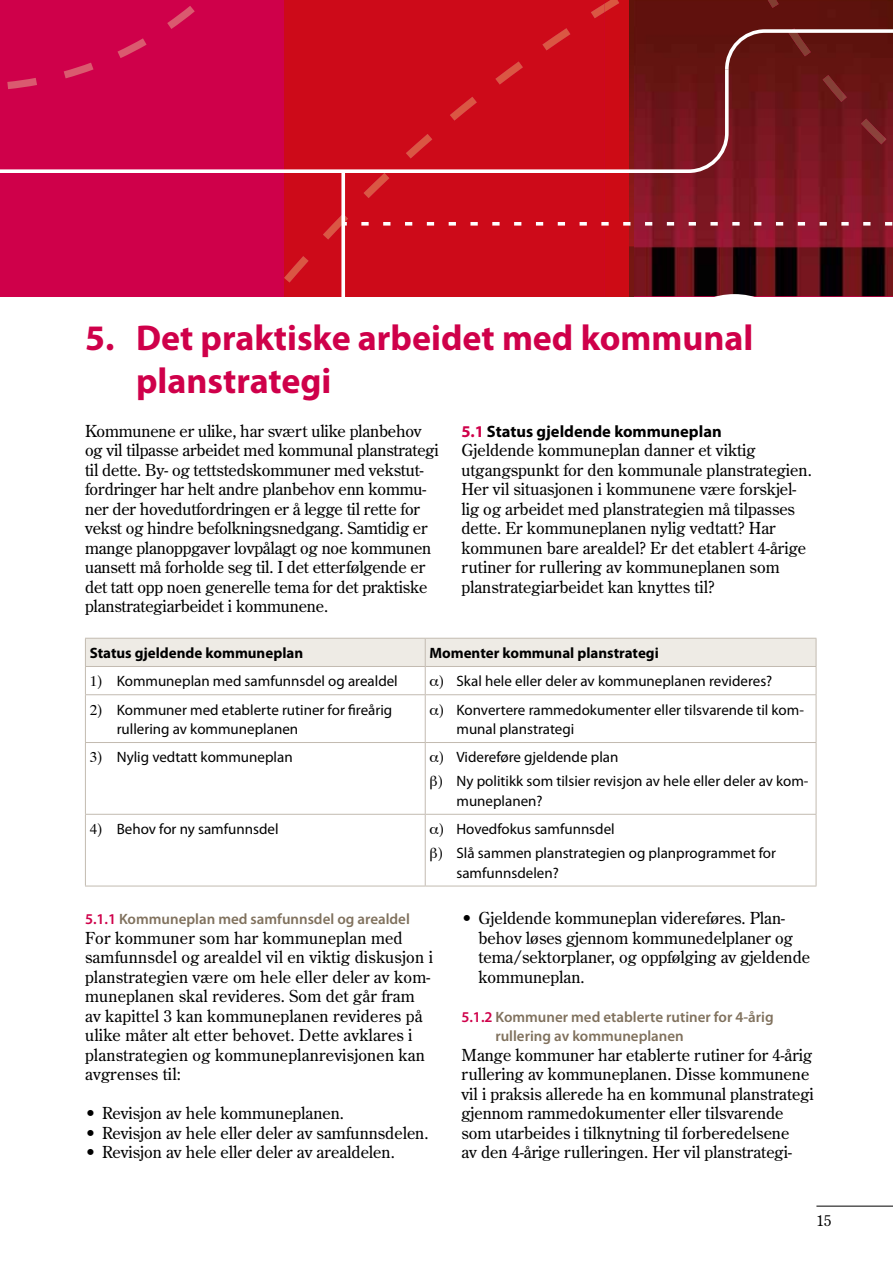
<style>
.page{position:relative;width:893px;height:1263px;background:#fff}
.page>*{position:absolute;margin:0;border:0;box-sizing:border-box;transform-origin:0 0}
.t1{font:700 36px/43.2px "Myriad Pro";color:#cf004a}
.t2{font:16.5px/19.5px "Century Old Style";color:#000}
.t3{font:700 16.5px "Myriad Pro";color:#000}
.t4{font:15px/19.5px "Myriad Pro";color:#000}
.t5{font:600 15px/19.5px "Myriad Pro";color:#80715d}
.t6{font:700 15px "Myriad Pro";color:#000}
.t7{font:15px "Century Old Style";color:#000}
.s1{color:#cf004a}
</style>
<div class="page">
<hr style="left:816px;top:1206px;width:77px;height:1px;background:#000">
<hr style="left:85px;top:694px;width:340px;height:1px;background:#c3bbb1">
<hr style="left:85px;top:695px;width:1px;height:47px;background:#c3bbb1">
<hr style="left:425px;top:694px;width:391px;height:1px;background:#c3bbb1">
<hr style="left:425px;top:695px;width:1px;height:47px;background:#c3bbb1">
<hr style="left:816px;top:695px;width:1px;height:47px;background:#c3bbb1">
<hr style="left:85px;top:742px;width:340px;height:1px;background:#c3bbb1">
<hr style="left:85px;top:743px;width:1px;height:71px;background:#c3bbb1">
<hr style="left:425px;top:742px;width:391px;height:1px;background:#c3bbb1">
<hr style="left:425px;top:743px;width:1px;height:71px;background:#c3bbb1">
<hr style="left:816px;top:743px;width:1px;height:71px;background:#c3bbb1">
<hr style="left:85px;top:814px;width:340px;height:1px;background:#c3bbb1">
<hr style="left:85px;top:815px;width:1px;height:71px;background:#c3bbb1">
<hr style="left:425px;top:814px;width:391px;height:1px;background:#c3bbb1">
<hr style="left:425px;top:815px;width:1px;height:71px;background:#c3bbb1">
<hr style="left:816px;top:815px;width:1px;height:71px;background:#c3bbb1">
<hr style="left:85px;top:886px;width:340px;height:1px;background:#c3bbb1">
<hr style="left:425px;top:886px;width:391px;height:1px;background:#c3bbb1">
<div style="left:0;top:0;width:893px;height:296px;background:#cf004a"></div>
<div style="left:284px;top:0;width:39px;height:296px;background:#cd0a19"></div>
<svg style="left:117px;top:38px;width:30px;height:20px"></svg>
<svg style="left:82px;top:63px;width:10px;height:3px"></svg>
<svg style="left:167px;top:6px;width:28px;height:23px"></svg>
<svg style="left:284px;top:256px;width:25px;height:27px"></svg>
<svg style="left:0;top:66px;width:323px;height:109px"></svg>
<svg style="left:323px;top:0;width:570px;height:296px;background:#a0141e"></svg>
<svg style="left:85px;top:638px;width:732px;height:56px"></svg>
<h1 class="t1" style="left:136px;top:317px;width:619px;text-indent:-51px">5. Det praktiske arbeidet med kommunal planstrategi</h1>
<p class="t2" style="left:85px;top:421px;width:355px">Kommunene er ulike, har svært ulike planbehov og vil tilpasse arbeidet med kommunal planstrategi til dette. By- og tettstedskommuner med vekstut&shy;fordringer har helt andre planbehov enn kommu&shy;ner der hovedutfordringen er å legge til rette for vekst og hindre befolkningsnedgang. Samtidig er mange planoppgaver lovpålagt og noe kommunen uansett må forholde seg til. I det etterfølgende er det tatt opp noen generelle tema for det praktiske planstrategiarbeidet i kommunene.</p>
<p class="t3" style="left:461px;top:422px;width:262px"><span class="s1">5.1</span> Status gjeldende kommuneplan</p>
<p class="t2" style="left:461px;top:440px;width:352px">Gjeldende kommuneplan danner et viktig utgangspunkt for den kommunale planstrategien.<br>Her vil situasjonen i kommunene være forskjel&shy;lig og arbeidet med planstrategien må tilpasses dette. Er kommuneplanen nylig vedtatt? Har kommunen bare arealdel? Er det etablert 4-årige rutiner for rullering av kommuneplanen som planstrategiarbeidet kan knyttes til?</p>
<p class="t6" style="left:90px;top:644px;width:215px">Status gjeldende kommuneplan</p>
<p class="t6" style="left:429px;top:644px;width:231px">Momenter kommunal planstrategi</p>
<p class="t4" style="left:117px;top:672px;width:283px">Kommuneplan med samfunnsdel og arealdel</p>
<p class="t4" style="left:456px;top:672px;width:317px">Skal hele eller deler av kommuneplanen revideres?</p>
<p class="t4" style="left:117px;top:700px;width:277px">Kommuner med etablerte rutiner for fireårig rullering av kommuneplanen</p>
<p class="t4" style="left:456px;top:700px;width:349px">Konvertere rammedokumenter eller tilsvarende til kom&shy;munal planstrategi</p>
<p class="t4" style="left:90px;top:748px;width:204px">✓ Nylig vedtatt kommuneplan</p>
<p class="t4" style="left:456px;top:745px;width:354px;line-height:24px">Videreføre gjeldende plan<br>Ny politikk som tilsier revisjon av hele eller deler av kom-</p>
<p class="t4" style="left:456px;top:791px;width:88px">muneplanen?</p>
<p class="t4" style="left:90px;top:819px;width:190px">✔ Behov for ny samfunnsdel</p>
<p class="t4" style="left:456px;top:817px;width:321px;line-height:24px">Hovedfokus samfunnsdel<br>Slå sammen planstrategien og planprogrammet for</p>
<p class="t4" style="left:456px;top:863px;width:104px">samfunnsdelen?</p>
<p class="t5" style="left:85px;top:910px;width:326px"><span class="s1">5.1.1</span> Kommuneplan med samfunnsdel og arealdel</p>
<p class="t2" style="left:85px;top:928px;width:349px">For kommuner som har kommuneplan med samfunnsdel og arealdel vil en viktig diskusjon i planstrategien være om hele eller deler av kom&shy;muneplanen skal revideres. Som det går fram av kapittel 3 kan kommuneplanen revideres på ulike måter alt etter behovet. Dette avklares i planstrategien og kommuneplanrevisjonen kan avgrenses til:</p>
<p class="t2" style="left:85px;top:1103px;width:261px">• Revisjon av hele kommuneplanen.</p>
<p class="t2" style="left:85px;top:1123px;width:345px">• Revisjon av hele eller deler av samfunnsdelen.</p>
<p class="t2" style="left:85px;top:1142px;width:311px">• Revisjon av hele eller deler av arealdelen.</p>
<p class="t2" style="left:478px;top:908px;width:333px;text-indent:-17px">• Gjeldende kommuneplan videreføres. Plan&shy;behov løses gjennom kommunedelplaner og tema/sektorplaner, og oppfølging av gjeldende kommuneplan.</p>
<p class="t5" style="left:495px;top:1007px;width:280px;text-indent:-34px"><span class="s1">5.1.2</span> Kommuner med etablerte rutiner for 4-årig rullering av kommuneplanen</p>
<p class="t2" style="left:461px;top:1045px;width:354px">Mange kommuner har etablerte rutiner for 4-årig rullering av kommuneplanen. Disse kommunene vil i praksis allerede ha en kommunal planstrategi gjennom rammedokumenter eller tilsvarende som utarbeides i tilknytning til forberedelsene<br>av den 4-årige rulleringen. Her vil planstrategi-</p>
<p class="t7" style="left:816px;top:1211px;width:16px">15</p>
</div>
